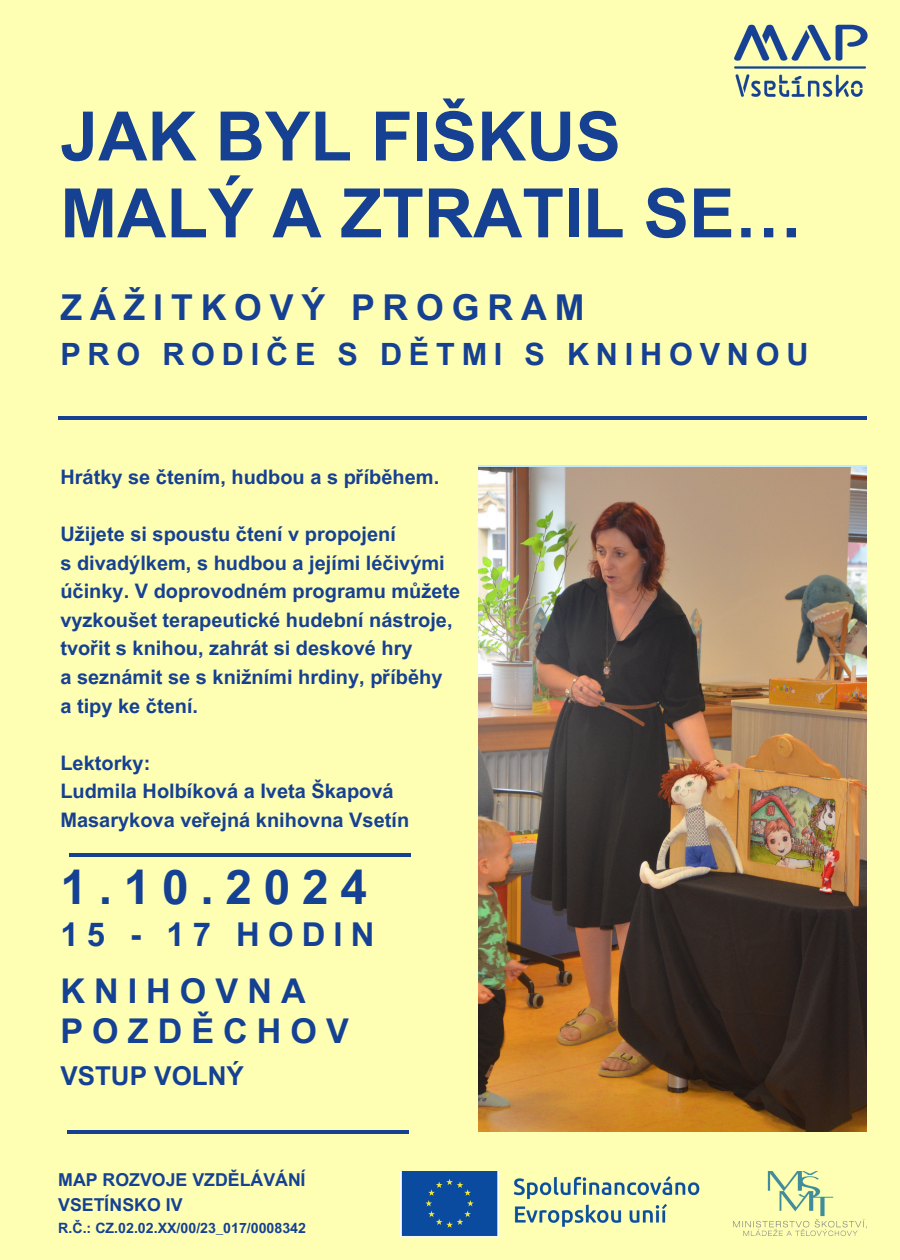
<style>
.page{position:relative;width:900px;height:1260px;background:#ffffb3}
.page>*{position:absolute;margin:0;border:0;box-sizing:border-box;transform-origin:0 0}
.t1{font:700 68.19px/76.9px "Arial MT Pro";color:#164193}
.t2{font:700 47.88px "Arial MT Pro";letter-spacing:.245em;color:#154194}
.t3{font:700 35.69px "Arial MT Pro";letter-spacing:.22em;color:#164193}
.t4{font:700 34.12px/39.4px "Arial MT Pro";letter-spacing:.265em;color:#154194}
.t5{font:700 32.88px "Arial MT Pro";letter-spacing:.245em;color:#154194}
.t6{font:700 30.69px "Arial MT Pro";letter-spacing:.22em;color:#164193}
.t7{font:700 26px "Arial MT Pro";color:#154194}
.t8{font:700 20px/28.6px "Arial MT Pro";color:#164193}
.t9{font:700 17.75px/25.3px "Arial MT Pro";color:#154194}
.t10{font:700 14.19px "Arial MT Pro";color:#154194}
</style>
<div class="page">
<hr style="left:58px;top:416px;width:808px;height:4px;background:#164193">
<img style="left:401px;top:1171px;width:466px;height:65px">
<img style="left:734px;top:24px;width:134px;height:73px">
<hr style="left:70px;top:853px;width:341px;height:4px;background:#164193">
<hr style="left:68px;top:1130px;width:341px;height:3px;background:#164193">
<img style="left:478px;top:468px;width:388px;height:664px">
<p class="t1" style="left:60px;top:107px;width:744px">JAK BYL FIŠKUS<br>MALÝ A ZTRATIL SE…</p>
<h1 class="t3" style="left:60px;top:294px;width:526px">ZÁŽITKOVÝ PROGRAM</h1>
<h1 class="t6" style="left:60px;top:343px;width:750px">PRO RODIČE S DĚTMI S KNIHOVNOU</h1>
<p class="t8" style="left:60px;top:465px;width:380px">Hrátky se čtením, hudbou a s příběhem.</p>
<p class="t8" style="left:60px;top:522px;width:337px">Užijete si spoustu čtení v propojení</p>
<p class="t8" style="left:60px;top:551px;width:401px">s divadýlkem, s hudbou a jejími léčivými účinky. V doprovodném programu můžete vyzkoušet terapeutické hudební nástroje, tvořit s knihou, zahrát si deskové hry</p>
<p class="t8" style="left:60px;top:665px;width:384px">a seznámit se s knižními hrdiny, příběhy</p>
<p class="t8" style="left:60px;top:694px;width:139px">a tipy ke čtení.</p>
<p class="t8" style="left:60px;top:751px;width:91px">Lektorky:</p>
<p class="t8" style="left:60px;top:780px;width:335px">Ludmila Holbíková a Iveta Škapová</p>
<p class="t8" style="left:60px;top:808px;width:350px">Masarykova veřejná knihovna Vsetín</p>
<p class="t2" style="left:60px;top:869px;width:308px">1.10.2024</p>
<p class="t5" style="left:60px;top:922px;width:316px">15 - 17 HODIN</p>
<h2 class="t4" style="left:60px;top:976px;width:290px">KNIHOVNA<br>POZDĚCHOV</h2>
<h2 class="t7" style="left:60px;top:1067px;width:185px">VSTUP VOLNÝ</h2>
<p class="t9" style="left:58px;top:1169px;width:249px">MAP ROZVOJE VZDĚLÁVÁNÍ<br>VSETÍNSKO IV</p>
<p class="t10" style="left:58px;top:1223px;width:249px">R.Č.: CZ.02.02.XX/00/23_017/0008342</p>
</div>
